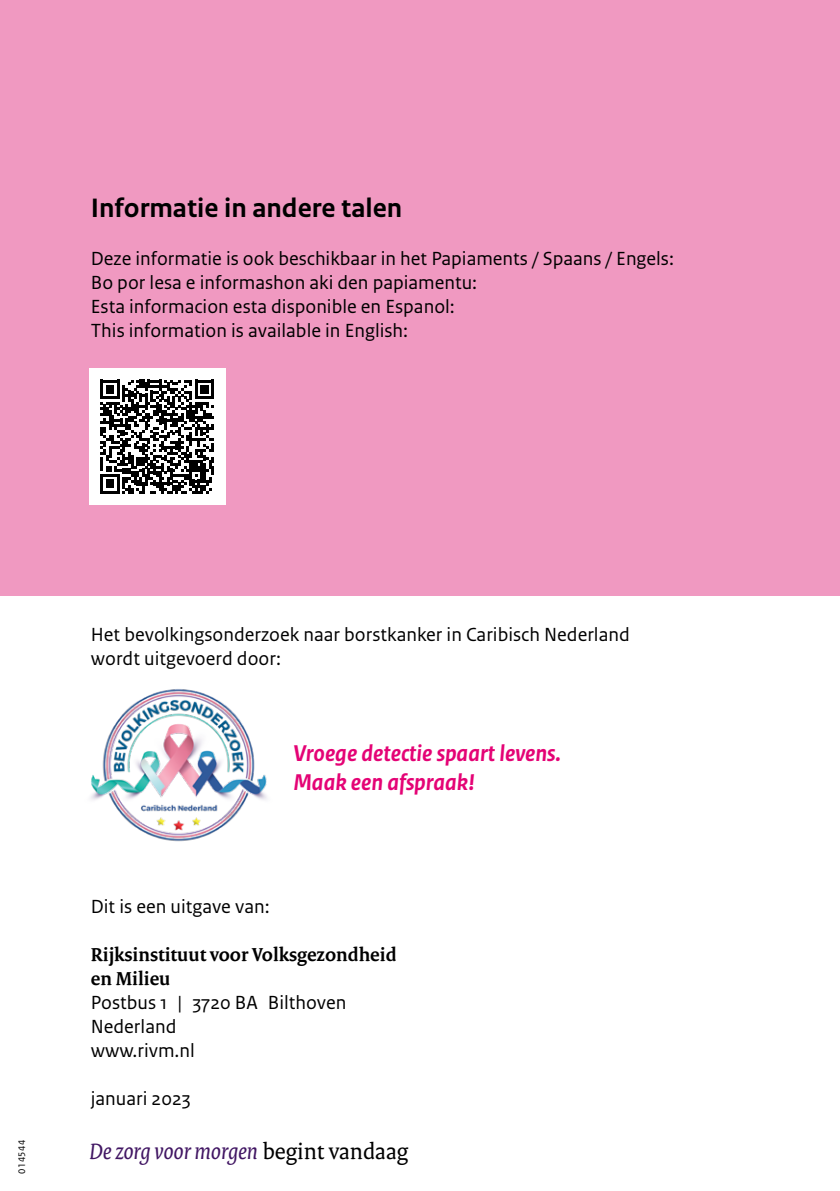
<style>
.page{position:relative;width:840px;height:1191px;background:#fff}
.page>*{position:absolute;margin:0;border:0;box-sizing:border-box;transform-origin:0 0}
.t1{font:700 28px "Rijksoverheid Sans Text";color:#000}
.t2{font:italic 700 24px/28.8px "Rijksoverheid Sans Text";color:#e40375}
.t3{font:italic 24px "Rijksoverheid Serif";color:#411663}
.t4{font:20px/24px "Rijksoverheid Sans Text";color:#000}
.t5{font:700 20px/24px "Rijksoverheid Serif";color:#000}
.t6{font:10px "Rijksoverheid Sans Text";letter-spacing:.05em;color:#000}
.s1{font-style:normal;color:#000}
</style>
<div class="page">
<div style="left:0;top:0;width:839px;height:595px;background:#f099c1"></div>
<div style="left:89px;top:369px;width:136px;height:136px;background:#fff"></div>
<svg style="left:100px;top:380px;width:114px;height:113px"></svg>
<img style="left:90px;top:689px;width:177px;height:153px">
<h1 class="t1" style="left:91px;top:192px;width:313px">Informatie in andere talen</h1>
<p class="t4" style="left:91px;top:247px;width:584px">Deze informatie is ook beschikbaar in het Papiaments / Spaans / Engels:<br>Bo por lesa e informashon aki den papiamentu:<br>Esta informacion esta disponible en Espanol:<br>This information is available in English:</p>
<p class="t6" style="left:16px;top:1174px;width:36px;rotate:-90deg">014544</p>
<p class="t4" style="left:91px;top:623px;width:540px">Het bevolkingsonderzoek naar borstkanker in Caribisch Nederland wordt uitgevoerd door:</p>
<p class="t2" style="left:293px;top:739px;width:269px">Vroege detectie spaart levens.<br>Maak een afspraak!</p>
<p class="t4" style="left:91px;top:895px;width:180px">Dit is een uitgave van:</p>
<p class="t5" style="left:91px;top:942px;width:307px">Rijksinstituut voor Volksgezondheid en Milieu</p>
<p class="t4" style="left:91px;top:991px;width:257px">Postbus 1 | 3720 BA Bilthoven<br>Nederland<br>www.rivm.nl</p>
<p class="t4" style="left:91px;top:1087px;width:101px">januari 2023</p>
<p class="t3" style="left:89px;top:1137px;width:320px">De zorg voor morgen <span class="s1">begint vandaag</span></p>
</div>
